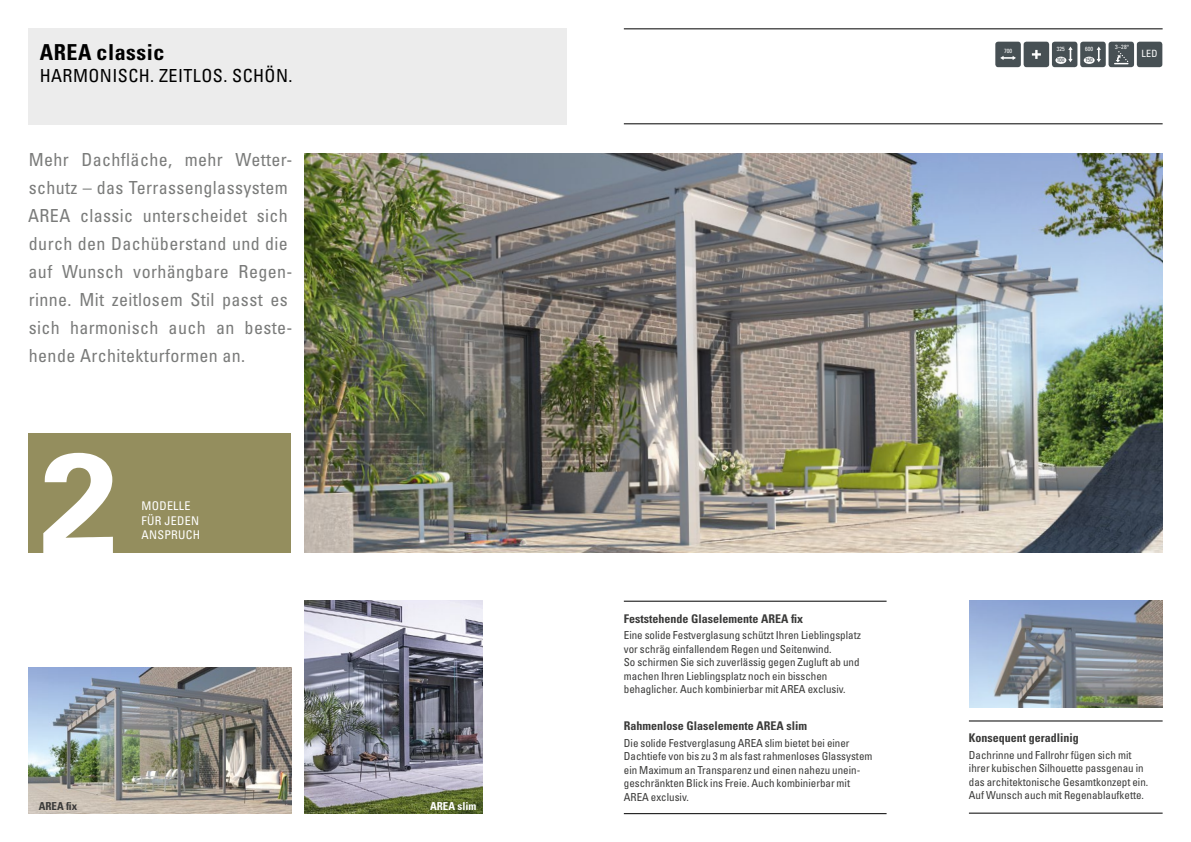
<style>
.page{position:relative;width:1191px;height:842px;background:#fff}
.page>*{position:absolute;margin:0;border:0;box-sizing:border-box;transform-origin:0 0}
.t1{font:700 condensed 22px "Univers LT Std";letter-spacing:.025em;color:#000}
.t2{font:condensed 18px/28px "Univers LT Std";letter-spacing:.02em;color:#7a7b7a}
.t3{font:condensed 18px "Univers LT Std";letter-spacing:.025em;color:#000}
.t4{font:700 condensed 12px "Univers LT Std";color:#3a3a39}
.t5{font:condensed 12px/14.4px "Univers LT Std";letter-spacing:.025em;color:#fff}
.t6{font:condensed 11px/13.5px "Univers LT Std";color:#3a3a39}
.t7{font:700 condensed 11px "Univers LT Std";color:#fff}
.t8{font:700 condensed 11px "Univers LT Std";color:#3a3a39}
.t9{font:condensed 10px "Univers LT Std";color:#fff}
.t10{font:condensed 6px "Univers LT";color:#fff}
.t11{font:condensed 6px "Univers LT";letter-spacing:-.04em;color:#475054}
.t12{font:condensed 6px "Univers LT Std";color:#fff}
</style>
<div class="page">
<div style="left:28px;top:433px;width:263px;height:119px;background:#948e5e"></div>
<svg style="left:43px;top:453px;width:70px;height:100px"></svg>
<img style="left:28px;top:667px;width:263px;height:147px">
<img style="left:304px;top:601px;width:178px;height:213px">
<hr style="left:624px;top:28px;width:538px;height:1px;background:#000">
<hr style="left:624px;top:123px;width:538px;height:1px;background:#000">
<img style="left:969px;top:601px;width:193px;height:106px">
<hr style="left:969px;top:720px;width:193px;height:1px;background:#000">
<hr style="left:969px;top:813px;width:193px;height:1px;background:#000">
<hr style="left:624px;top:601px;width:262px;height:1px;background:#000">
<hr style="left:624px;top:813px;width:262px;height:1px;background:#000">
<div style="left:1136px;top:42px;width:26px;height:25px;background:#475054;border-radius:3px"></div>
<div style="left:1080px;top:42px;width:25px;height:25px;background:#475054;border-radius:3px"></div>
<div style="left:1083px;top:57px;width:11px;height:7px;background:#fff;border-radius:50%"></div>
<svg style="left:1096px;top:47px;width:5px;height:15px"></svg>
<div style="left:995px;top:42px;width:25px;height:25px;background:#475054;border-radius:3px"></div>
<svg style="left:1000px;top:56px;width:16px;height:4px"></svg>
<div style="left:1108px;top:42px;width:26px;height:25px;background:#475054;border-radius:3px"></div>
<svg style="left:1114px;top:51px;width:14px;height:13px"></svg>
<div style="left:1052px;top:42px;width:25px;height:25px;background:#475054;border-radius:3px"></div>
<div style="left:1055px;top:57px;width:11px;height:7px;background:#fff;border-radius:50%"></div>
<svg style="left:1068px;top:47px;width:4px;height:15px"></svg>
<div style="left:1023px;top:42px;width:26px;height:25px;background:#475054;border-radius:3px"></div>
<svg style="left:1032px;top:50px;width:9px;height:9px"></svg>
<div style="left:28px;top:28px;width:539px;height:97px;background:#ececec"></div>
<img style="left:304px;top:153px;width:858px;height:399px">
<h1 class="t1" style="left:40px;top:39px;width:126px">AREA classic</h1>
<h2 class="t3" style="left:40px;top:64px;width:254px">HARMONISCH. ZEITLOS. SCHÖN.</h2>
<p class="t2" style="left:28px;top:145px;width:266px">Mehr Dachfläche, mehr Wetter&shy;schutz – das Terrassenglassystem<br>AREA classic unterscheidet sich durch den Dachüberstand und die auf Wunsch vorhängbare Regen&shy;rinne. Mit zeitlosem Stil passt es sich harmonisch auch an beste&shy;hende Architekturformen an.</p>
<p class="t5" style="left:141px;top:499px;width:60px">MODELLE<br>FÜR JEDEN<br>ANSPRUCH</p>
<p class="t8" style="left:39px;top:799px;width:40px">AREA fix</p>
<p class="t7" style="left:430px;top:799px;width:48px">AREA slim</p>
<p class="t10" style="left:1004px;top:47px;width:9px">700</p>
<p class="t10" style="left:1056px;top:45px;width:9px">325</p>
<p class="t12" style="left:1115px;top:44px;width:15px">3–28°</p>
<p class="t11" style="left:1057px;top:56px;width:9px">100</p>
<p class="t10" style="left:1085px;top:45px;width:9px">600</p>
<p class="t11" style="left:1085px;top:56px;width:9px">150</p>
<p class="t9" style="left:1141px;top:47px;width:18px">LED</p>
<p class="t4" style="left:624px;top:611px;width:181px">Feststehende Glaselemente AREA fix</p>
<p class="t6" style="left:624px;top:628px;width:239px">Eine solide Festverglasung schützt Ihren Lieblingsplatz vor schräg einfallendem Regen und Seitenwind.<br>So schirmen Sie sich zuverlässig gegen Zugluft ab und machen Ihren Lieblingsplatz noch ein bisschen behaglicher. Auch kombinierbar mit AREA exclusiv.</p>
<p class="t4" style="left:624px;top:718px;width:185px">Rahmenlose Glaselemente AREA slim</p>
<p class="t6" style="left:624px;top:736px;width:250px">Die solide Festverglasung AREA slim bietet bei einer Dachtiefe von bis zu 3 m als fast rahmenloses Glassystem ein Maximum an Transparenz und einen nahezu unein&shy;geschränkten Blick ins Freie. Auch kombinierbar mit AREA exclusiv.</p>
<p class="t4" style="left:969px;top:731px;width:112px">Konsequent geradlinig</p>
<p class="t6" style="left:969px;top:748px;width:181px">Dachrinne und Fallrohr fügen sich mit ihrer kubischen Silhouette passgenau in das architektonische Gesamtkonzept ein.<br>Auf Wunsch auch mit Regenablaufkette.</p>
</div>
